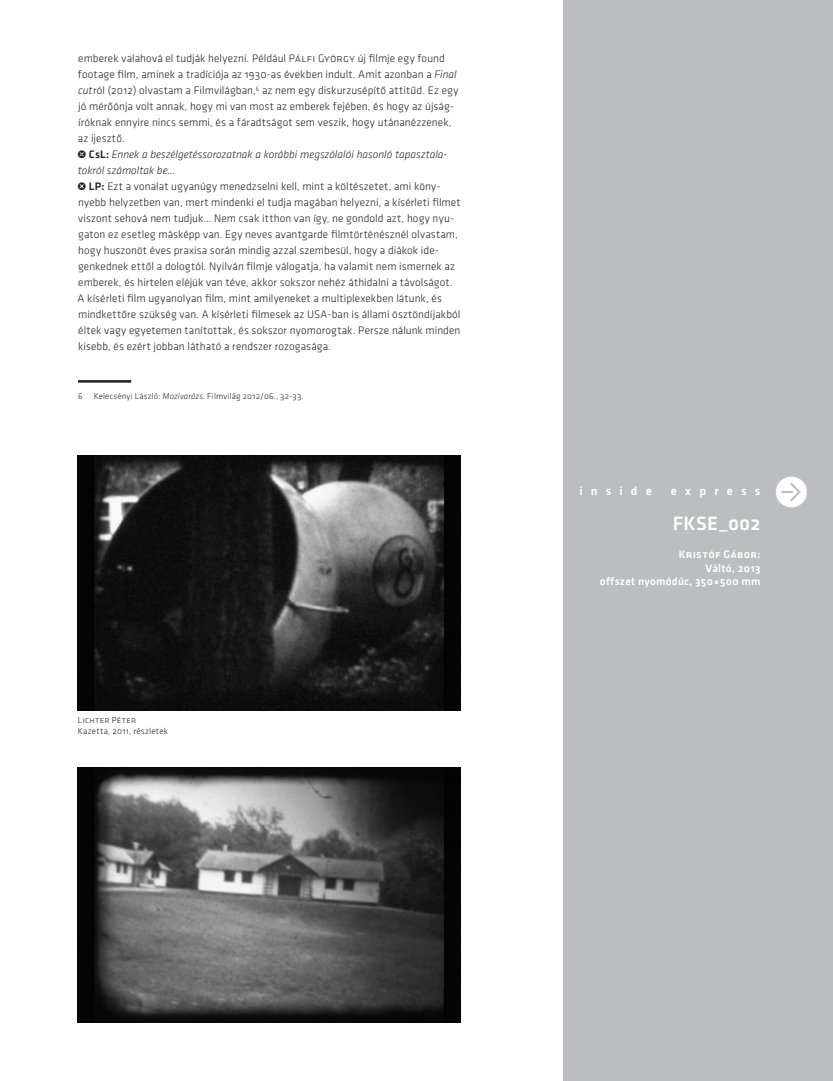
<style>
.page{position:relative;width:833px;height:1081px;background:#fff}
.page>*{position:absolute;margin:0;border:0;box-sizing:border-box;transform-origin:0 0}
.szcena_2009{font:300 45px "Klavika";color:#fff}
.fkse_e{font:500 20px "Klavika";letter-spacing:.01em;color:#fff}
.szcena_h0_2010{font:500 12.5px "Klavika";color:#fff}
.szcena_2009-2{font:300 11.25px/16px "Klavika";letter-spacing:.005em;color:#231f20}
.szcena_2009-3{font:italic 300 11.25px/16px "Klavika";color:#231f20}
.fkse_kapala{font:500 11.25px "Klavika";letter-spacing:.02em;color:#fff}
.fkse_nev{font:500 11.25px "Klavika";letter-spacing:.03em;color:#fff}
.képalir2{font:300 9px "Klavika";letter-spacing:.02em;color:#231f20}
.képalir1{font:300 9px "Klavika";letter-spacing:.03em;color:#231f20}
.szcena_2007_lj{font:300 8.75px "Klavika";letter-spacing:.025em;color:#231f20}
.s1{font-style:italic}
.s2{font-weight:500;font-style:normal}
.s3{font-weight:500}
</style>
<div class="page">
<div style="left:563px;top:0;width:270px;height:1081px;background:#bcbdc0"></div>
<hr style="left:78px;top:380px;width:53px;height:3px;background:#231f20">
<img style="left:78px;top:455px;width:383px;height:256px">
<img style="left:78px;top:768px;width:383px;height:255px">
<p class="szcena_2009-2" style="left:78px;top:51px;width:382px">emberek valahová el tudják helyezni. Például Pálfi György új filmje egy found footage film, aminek a tradíciója az 1930-as években indult. Amit azonban a <span class="s1">Final cut</span>ról (2012) olvastam a Filmvilágban,<sup>6</sup> az nem egy diskurzusépítő attitűd. Ez egy jó mérőónja volt annak, hogy mi van most az emberek fejében, és hogy az újság&shy;íróknak ennyire nincs semmi, és a fáradtságot sem veszik, hogy utánanézzenek, az ijesztő.</p>
<p class="szcena_2009-3" style="left:77px;top:147px;width:372px"><span class="s2">• CsL:</span> Ennek a beszélgetéssorozatnak a korábbi megszólalói hasonló tapasztala&shy;tokról számoltak be...</p>
<p class="szcena_2009-2" style="left:77px;top:179px;width:384px"><span class="s3">• LP:</span> Ezt a vonalat ugyanúgy menedzselni kell, mint a költészetet, ami kön - nyebb helyzetben van, mert mindenki el tudja magában helyezni, a kísérleti filmet viszont sehová nem tudjuk… Nem csak itthon van így, ne gondold azt, hogy nyu&shy;gaton ez esetleg másképp van. Egy neves avantgarde filmtörténésznél olvastam, hogy huszonöt éves praxisa során mindig azzal szembesül, hogy a diákok ide&shy;genkednek ettől a dologtól. Nyilván filmje válogatja, ha valamit nem ismernek az emberek, és hirtelen eléjük van téve, akkor sokszor nehéz áthidalni a távolságot.<br>A kísérleti film ugyanolyan film, mint amilyeneket a multiplexekben látunk, és mindkettőre szükség van. A kísérleti filmesek az USA-ban is állami ösztöndíjakból éltek vagy egyetemen tanítottak, és sokszor nyomorogtak. Persze nálunk minden kisebb, és ezért jobban látható a rendszer rozogasága.</p>
<p class="szcena_2007_lj" style="left:78px;top:391px;width:6px">6</p>
<p class="szcena_2007_lj" style="left:94px;top:391px;width:211px">Kelecsényi László: <span class="s1">Mozivarázs.</span> Filmvilág 2012/06., 32-33.</p>
<p class="képalir1" style="left:78px;top:715px;width:60px">Lichter Péter</p>
<p class="képalir2" style="left:78px;top:726px;width:92px">Kazetta, 2011, részletek</p>
<p class="szcena_h0_2010" style="left:579px;top:484px;width:74px">inside</p>
<p class="szcena_h0_2010" style="left:671px;top:484px;width:91px">express</p>
<p class="fkse_e" style="left:673px;top:512px;width:89px">FKSE_002</p>
<p class="fkse_nev" style="left:678px;top:548px;width:83px">Kristóf Gábor:</p>
<p class="fkse_kapala" style="left:705px;top:562px;width:56px">Váltó, 2013</p>
<p class="fkse_kapala" style="left:600px;top:575px;width:162px">offszet nyomódúc, 350×500 mm</p>
<p class="szcena_2009" style="left:774px;top:467px;width:37px">•</p>
</div>
